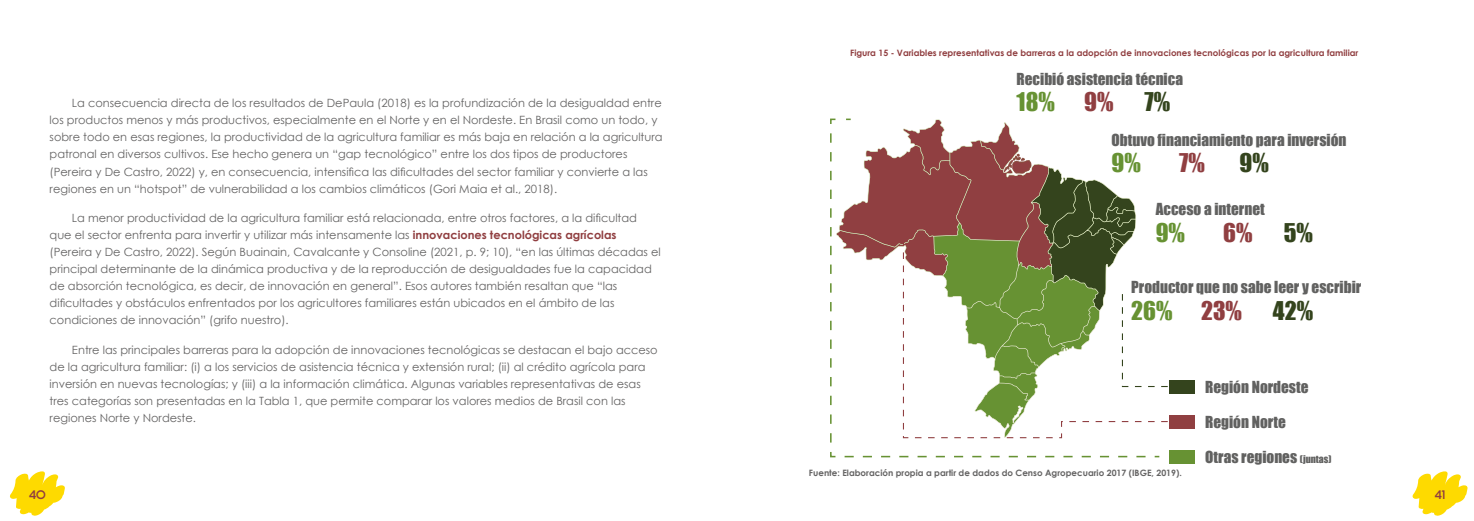
<style>
.page{position:relative;width:1474px;height:521px;background:#fff}
.page>*{position:absolute;margin:0;border:0;box-sizing:border-box;transform-origin:0 0}
.t1{font:23.71px "Impact";color:#679233}
.t2{font:23.71px "Impact";color:#34441d}
.t3{font:23.71px "Impact";color:#903f41}
.t4{font:15.22px "Impact";color:#616160}
.t5{font:11.38px/17.1px "Century Gothic";color:#646363}
.t6{font:500 10.5px "Dazzle Unicase";color:#903e40}
.t7{font:700 8.75px "Century Gothic";color:#903e40}
.t8{font:700 8.75px "Century Gothic";color:#646363}
.s1{font-weight:700;color:#903e40}
.s2{color:#903f41}
.s3{font-size:9.8px}
</style>
<div class="page">
<svg style="left:1412px;top:471px;width:55px;height:45px"></svg>
<svg style="left:10px;top:471px;width:55px;height:45px"></svg>
<div style="left:1169px;top:380px;width:26px;height:13px;background:#34441d"></div>
<div style="left:1169px;top:450px;width:26px;height:13px;background:#679233"></div>
<div style="left:1169px;top:415px;width:26px;height:13px;background:#903f41"></div>
<svg style="left:830px;top:118px;width:330px;height:340px"></svg>
<svg style="left:902px;top:229px;width:266px;height:210px"></svg>
<p class="t5" style="left:50px;top:94px;width:614px;text-indent:22px">La consecuencia directa de los resultados de DePaula (2018) es la profundización de la desigualdad entre los productos menos y más productivos, especialmente en el Norte y en el Nordeste. En Brasil como un todo, y sobre todo en esas regiones, la productividad de la agricultura familiar es más baja en relación a la agricultura patronal en diversos cultivos. Ese hecho genera un “gap tecnológico” entre los dos tipos de productores (Pereira y De Castro, 2022) y, en consecuencia, intensifica las dificultades del sector familiar y convierte a las regiones en un “hotspot” de vulnerabilidad a los cambios climáticos (Gori Maia et al., 2018).</p>
<p class="t5" style="left:50px;top:209px;width:612px;text-indent:22px">La menor productividad de la agricultura familiar está relacionada, entre otros factores, a la dificultad que el sector enfrenta para invertir y utilizar más intensamente las <span class="s1">innovaciones tecnológicas agrícolas </span>(Pereira y De Castro, 2022). Según Buainain, Cavalcante y Consoline (2021, p. 9; 10), “en las últimas décadas el principal determinante de la dinámica productiva y de la reproducción de desigualdades fue la capacidad de absorción tecnológica, es decir, de innovación en general”. Esos autores también resaltan que “las dificultades y obstáculos enfrentados por los agricultores familiares están ubicados en el ámbito de las condiciones de innovación” (grifo nuestro).</p>
<p class="t5" style="left:50px;top:341px;width:609px;text-indent:22px">Entre las principales barreras para la adopción de innovaciones tecnológicas se destacan el bajo acceso de la agricultura familiar: (i) a los servicios de asistencia técnica y extensión rural; (ii) al crédito agrícola para inversión en nuevas tecnologías; y (iii) a la información climática. Algunas variables representativas de esas tres categorías son presentadas en la Tabla 1, que permite comparar los valores medios de Brasil con las regiones Norte y Nordeste.</p>
<p class="t7" style="left:850px;top:46px;width:510px">Figura 15 - Variables representativas de barreras a la adopción de innovaciones tecnológicas por la agricultura familiar</p>
<h2 class="t4" style="left:1016px;top:67px;width:168px">Recibió asistencia técnica</h2>
<h1 class="t1" style="left:1016px;top:84px;width:98px">18% <span class="s2">9%</span></h1>
<h1 class="t2" style="left:1144px;top:84px;width:27px">7%</h1>
<h2 class="t4" style="left:1111px;top:128px;width:236px">Obtuvo financiamiento para inversión</h2>
<h1 class="t1" style="left:1111px;top:145px;width:31px">9%</h1>
<h1 class="t3" style="left:1179px;top:145px;width:27px">7%</h1>
<h1 class="t2" style="left:1239px;top:145px;width:31px">9%</h1>
<h2 class="t4" style="left:1155px;top:198px;width:111px">Acceso a internet</h2>
<h1 class="t1" style="left:1155px;top:214px;width:31px">9%</h1>
<h1 class="t3" style="left:1223px;top:214px;width:31px">6%</h1>
<h1 class="t2" style="left:1283px;top:214px;width:31px">5%</h1>
<h2 class="t4" style="left:1131px;top:276px;width:231px">Productor que no sabe leer y escribir</h2>
<h1 class="t1" style="left:1131px;top:292px;width:112px">26% <span class="s2">23%</span></h1>
<h1 class="t2" style="left:1272px;top:292px;width:42px">42%</h1>
<h2 class="t4" style="left:1205px;top:375px;width:105px">Región Nordeste</h2>
<h2 class="t4" style="left:1205px;top:410px;width:82px">Región Norte</h2>
<p class="t8" style="left:809px;top:466px;width:374px">Fuente: Elaboración propia a partir de dados do Censo Agropecuario 2017 (IBGE, 2019).</p>
<h2 class="t4" style="left:1205px;top:445px;width:128px">Otras regiones <span class="s3">(juntas)</span></h2>
<p class="t6" style="left:29px;top:486px;width:18px">40</p>
<p class="t6" style="left:1434px;top:486px;width:12px">41</p>
</div>
